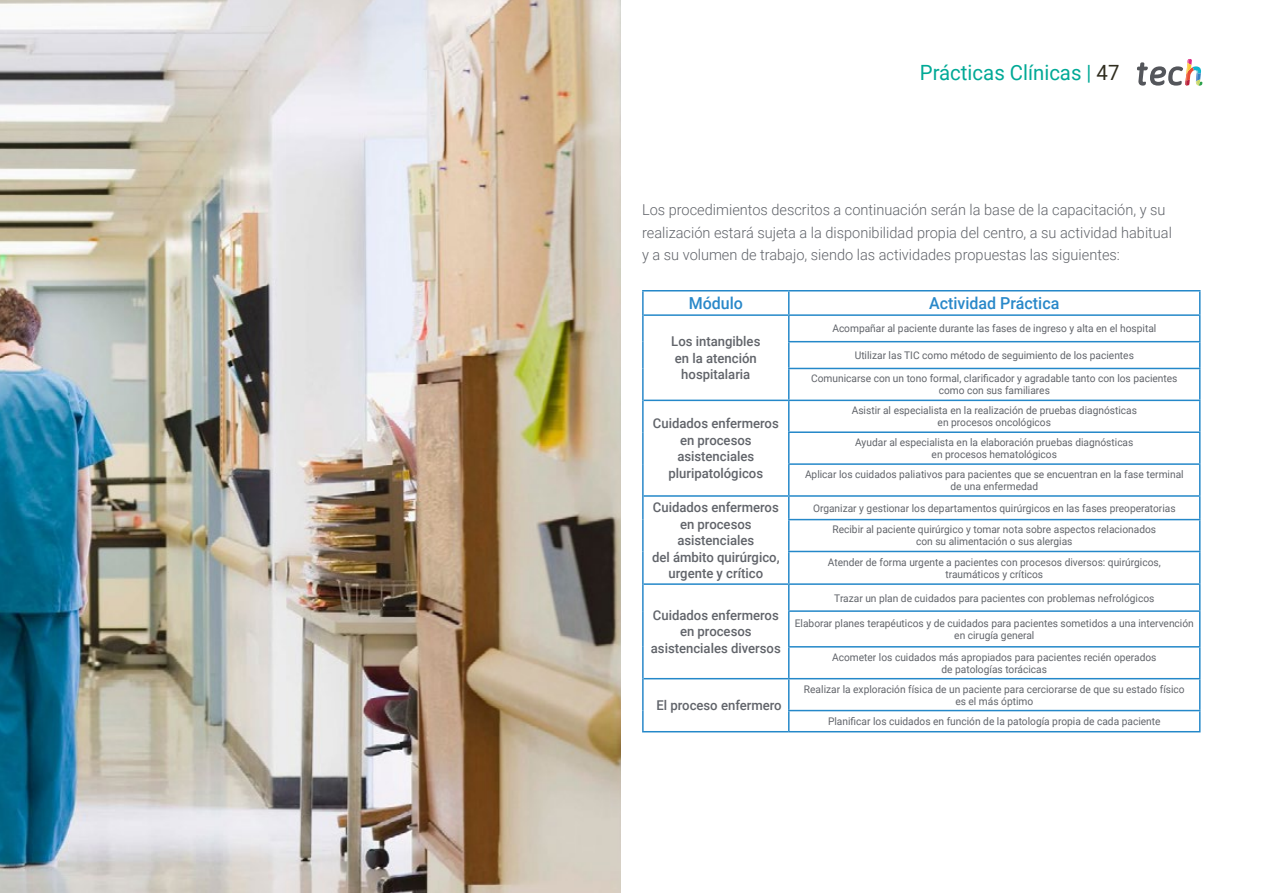
<style>
.page{position:relative;width:1263px;height:893px;background:#fff}
.page>*{position:absolute;margin:0;border:0;box-sizing:border-box;transform-origin:0 0}
.t1{font:21px "Roboto";color:#00a996}
.t2{font:500 16.5px "Roboto";color:#2988c9}
.t3{font:300 15px/22.5px "Roboto";color:#61646a}
.t4{font:500 13.5px/16.5px "Roboto";color:#61646a;text-align:center}
.t5{font:10.5px/12px "Roboto";color:#61646a;text-align:center}
.s1{color:#312e20}
</style>
<div class="page">
<svg style="left:1137px;top:59px;width:65px;height:27px"></svg>
<img style="left:0;top:0;width:621px;height:893px">
<hr style="left:642px;top:731px;width:147px;height:1px;background:#2488c9">
<hr style="left:789px;top:290px;width:411px;height:1px;background:#2488c9">
<svg style="left:1199px;top:291px;width:1px;height:77px"></svg>
<hr style="left:1199px;top:369px;width:1px;height:31px;background:#2488c9">
<hr style="left:1199px;top:401px;width:1px;height:30px;background:#2488c9">
<hr style="left:1199px;top:433px;width:1px;height:30px;background:#2488c9">
<hr style="left:1199px;top:465px;width:1px;height:30px;background:#2488c9">
<svg style="left:1199px;top:497px;width:1px;height:22px"></svg>
<hr style="left:1199px;top:520px;width:1px;height:31px;background:#2488c9">
<hr style="left:1199px;top:552px;width:1px;height:31px;background:#2488c9">
<svg style="left:1199px;top:585px;width:1px;height:25px"></svg>
<hr style="left:1199px;top:612px;width:1px;height:34px;background:#2488c9">
<hr style="left:1199px;top:648px;width:1px;height:30px;background:#2488c9">
<hr style="left:1199px;top:679px;width:1px;height:31px;background:#2488c9">
<svg style="left:1199px;top:711px;width:1px;height:20px"></svg>
<hr style="left:789px;top:314px;width:411px;height:2px;background:#2488c9">
<hr style="left:788px;top:341px;width:412px;height:1px;background:#2488c9">
<hr style="left:788px;top:368px;width:412px;height:1px;background:#2488c9">
<hr style="left:789px;top:400px;width:411px;height:1px;background:#2488c9">
<hr style="left:788px;top:431px;width:412px;height:2px;background:#2488c9">
<hr style="left:788px;top:463px;width:412px;height:2px;background:#2488c9">
<hr style="left:789px;top:495px;width:411px;height:2px;background:#2488c9">
<hr style="left:788px;top:519px;width:412px;height:1px;background:#2488c9">
<hr style="left:788px;top:551px;width:412px;height:1px;background:#2488c9">
<hr style="left:789px;top:583px;width:411px;height:2px;background:#2488c9">
<hr style="left:788px;top:610px;width:412px;height:2px;background:#2488c9">
<hr style="left:788px;top:646px;width:412px;height:2px;background:#2488c9">
<hr style="left:789px;top:678px;width:411px;height:1px;background:#2488c9">
<hr style="left:788px;top:710px;width:412px;height:1px;background:#2488c9">
<hr style="left:789px;top:731px;width:411px;height:1px;background:#2488c9">
<hr style="left:642px;top:291px;width:2px;height:24px;background:#2988c9">
<hr style="left:642px;top:290px;width:147px;height:1px;background:#2488c9">
<hr style="left:642px;top:315px;width:2px;height:27px;background:#2988c9">
<hr style="left:642px;top:342px;width:2px;height:26px;background:#2988c9">
<hr style="left:642px;top:368px;width:2px;height:32px;background:#2988c9">
<hr style="left:642px;top:400px;width:2px;height:32px;background:#2988c9">
<hr style="left:642px;top:432px;width:2px;height:32px;background:#2988c9">
<hr style="left:642px;top:464px;width:2px;height:32px;background:#2988c9">
<hr style="left:642px;top:496px;width:2px;height:24px;background:#2988c9">
<hr style="left:642px;top:520px;width:2px;height:31px;background:#2988c9">
<hr style="left:642px;top:551px;width:2px;height:33px;background:#2988c9">
<hr style="left:642px;top:584px;width:2px;height:27px;background:#2988c9">
<hr style="left:642px;top:611px;width:2px;height:36px;background:#2988c9">
<hr style="left:642px;top:647px;width:2px;height:32px;background:#2988c9">
<hr style="left:642px;top:679px;width:2px;height:32px;background:#2988c9">
<hr style="left:642px;top:711px;width:2px;height:20px;background:#2988c9">
<hr style="left:644px;top:314px;width:145px;height:2px;background:#2488c9">
<svg style="left:788px;top:291px;width:1px;height:77px"></svg>
<hr style="left:788px;top:369px;width:1px;height:31px;background:#2488c9">
<hr style="left:788px;top:401px;width:1px;height:30px;background:#2488c9">
<hr style="left:788px;top:433px;width:1px;height:30px;background:#2488c9">
<hr style="left:788px;top:465px;width:1px;height:30px;background:#2488c9">
<svg style="left:788px;top:497px;width:1px;height:22px"></svg>
<hr style="left:788px;top:520px;width:1px;height:31px;background:#2488c9">
<hr style="left:788px;top:552px;width:1px;height:31px;background:#2488c9">
<svg style="left:788px;top:585px;width:1px;height:25px"></svg>
<hr style="left:788px;top:612px;width:1px;height:34px;background:#2488c9">
<hr style="left:788px;top:648px;width:1px;height:30px;background:#2488c9">
<hr style="left:788px;top:679px;width:1px;height:31px;background:#2488c9">
<svg style="left:788px;top:711px;width:1px;height:20px"></svg>
<hr style="left:644px;top:400px;width:145px;height:1px;background:#2488c9">
<hr style="left:644px;top:495px;width:145px;height:2px;background:#2488c9">
<hr style="left:644px;top:583px;width:145px;height:2px;background:#2488c9">
<hr style="left:644px;top:678px;width:145px;height:1px;background:#2488c9">
<h1 class="t1" style="left:920px;top:57px;width:201px">Prácticas Clínicas | <span class="s1">47</span></h1>
<p class="t3" style="left:642px;top:198px;width:531px">Los procedimientos descritos a continuación serán la base de la capacitación, y su realización estará sujeta a la disponibilidad propia del centro, a su actividad habitual y a su volumen de trabajo, siendo las actividades propuestas las siguientes:</p>
<h2 class="t2" style="left:689px;top:292px;width:56px">Módulo</h2>
<h2 class="t2" style="left:929px;top:292px;width:132px">Actividad Práctica</h2>
<p class="t4" style="left:671px;top:333px;width:91px">Los intangibles en la atención hospitalaria</p>
<p class="t5" style="left:832px;top:322px;width:325px">Acompañar al paciente durante las fases de ingreso y alta en el hospital</p>
<p class="t5" style="left:855px;top:349px;width:281px">Utilizar las TIC como método de seguimiento de los pacientes</p>
<p class="t5" style="left:811px;top:372px;width:368px">Comunicarse con un tono formal, clarificador y agradable tanto con los pacientes como con sus familiares</p>
<p class="t4" style="left:653px;top:415px;width:127px">Cuidados enfermeros en procesos asistenciales pluripatológicos</p>
<p class="t5" style="left:852px;top:404px;width:287px">Asistir al especialista en la realización de pruebas diagnósticas en procesos oncológicos</p>
<p class="t5" style="left:855px;top:436px;width:280px">Ayudar al especialista en la elaboración pruebas diagnósticas en procesos hematológicos</p>
<p class="t5" style="left:805px;top:468px;width:380px">Aplicar los cuidados paliativos para pacientes que se encuentran en la fase terminal de una enfermedad</p>
<p class="t4" style="left:652px;top:499px;width:129px">Cuidados enfermeros en procesos asistenciales<br>del ámbito quirúrgico, urgente y crítico</p>
<p class="t5" style="left:813px;top:497px;width:364px;line-height:21.8px">Organizar y gestionar los departamentos quirúrgicos en las fases preoperatorias<br>Recibir al paciente quirúrgico y tomar nota sobre aspectos relacionados</p>
<p class="t5" style="left:828px;top:531px;width:334px;line-height:20.2px">con su alimentación o sus alergias<br>Atender de forma urgente a pacientes con procesos diversos: quirúrgicos,</p>
<p class="t5" style="left:945px;top:568px;width:99px">traumáticos y críticos</p>
<p class="t4" style="left:651px;top:606px;width:131px">Cuidados enfermeros en procesos asistenciales diversos</p>
<p class="t4" style="left:656px;top:697px;width:127px">El proceso enfermero</p>
<p class="t5" style="left:834px;top:591px;width:322px">Trazar un plan de cuidados para pacientes con problemas nefrológicos</p>
<p class="t5" style="left:795px;top:617px;width:401px">Elaborar planes terapéuticos y de cuidados para pacientes sometidos a una intervención en cirugía general</p>
<p class="t5" style="left:832px;top:651px;width:326px">Acometer los cuidados más apropiados para pacientes recién operados de patologías torácicas</p>
<p class="t5" style="left:804px;top:682px;width:382px">Realizar la exploración física de un paciente para cerciorarse de que su estado físico es el más óptimo</p>
<p class="t5" style="left:828px;top:715px;width:334px">Planificar los cuidados en función de la patología propia de cada paciente</p>
</div>
